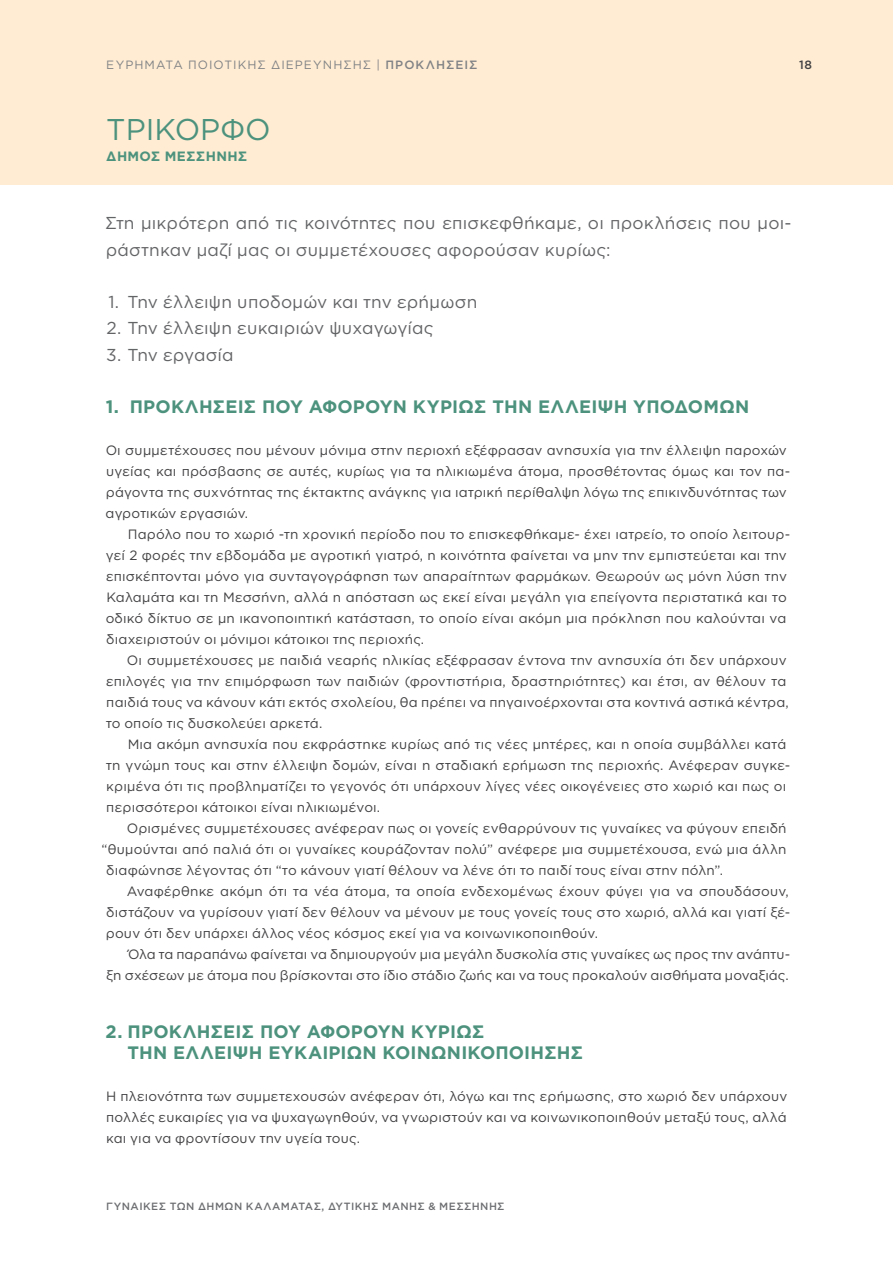
<style>
.page{position:relative;width:893px;height:1263px;background:#fff}
.page>*{position:absolute;margin:0;border:0;box-sizing:border-box;transform-origin:0 0}
.t1{font:30px "Gotham";color:#4c927d}
.t2{font:700 18px/21px "Gotham";letter-spacing:.01em;color:#4c927d}
.t3{font:17.25px/26.2px "Gotham";letter-spacing:.01em;color:#636466}
.t4{font:13.5px/21px "Gotham";letter-spacing:.01em;color:#414042}
.t5{font:700 13.5px "Gotham";letter-spacing:.02em;color:#4c927d}
.t6{font:12px "Gotham";letter-spacing:.085em;color:#808285}
.t7{font:500 12px "Gotham";color:#414042}
.t8{font:500 10.5px "Gotham";letter-spacing:.045em;color:#6d6e71}
.s1{font-weight:500}
</style>
<div class="page">
<div style="left:0;top:0;width:893px;height:185px;background:#ffecd3"></div>
<p class="t6" style="left:106px;top:58px;width:373px">ΕΥΡΉ ΜΑΤΑ ΠΟΙΟΤΙΚΉΣ ΔΙΕΡΕΎΝΗΣΗΣ | <span class="s1">ΠΡΟΚΛΗΣΕΙΣ</span></p>
<h1 class="t1" style="left:106px;top:113px;width:166px">ΤΡΙΚΟΡΦΟ</h1>
<p class="t5" style="left:106px;top:148px;width:143px">ΔΉ ΜΟΣ ΜΕΣΣΗΝΗΣ</p>
<p class="t7" style="left:799px;top:58px;width:15px">18</p>
<p class="t3" style="left:105px;top:210px;width:688px">Στη μικρότερη από τις κοινότητες που επισκεφθήκαμε, οι προκλήσεις που μοι&shy;ράστηκαν μαζί μας οι συμμετέχουσες αφορούσαν κυρίως:</p>
<p class="t3" style="left:108px;top:288px;width:370px">1. Την έλλειψη υποδομών και την ερήμωση</p>
<p class="t3" style="left:106px;top:315px;width:329px">2. Την έλλειψη ευκαιριών ψυχαγωγίας</p>
<p class="t3" style="left:106px;top:341px;width:129px">3. Την εργασία</p>
<h2 class="t2" style="left:106px;top:396px;width:645px">1. ΠΡΟΚΛΉΣΕΙΣ ΠΟΥ ΑΦΟΡΟΎΝ ΚΥΡΊΩΣ ΤΗΝ ΈΛΛΕΙΨΗ ΥΠΟΔΟΜΏΝ</h2>
<p class="t4" style="left:106px;top:440px;width:686px">Οι συμμετέχουσες που μένουν μόνιμα στην περιοχή εξέφρασαν ανησυχία για την έλλειψη παροχών υγείας και πρόσβασης σε αυτές, κυρίως για τα ηλικιωμένα άτομα, προσθέτοντας όμως και τον πα&shy;ράγοντα της συχνότητας της έκτακτης ανάγκης για ιατρική περίθαλψη λόγω της επικινδυνότητας των αγροτικών εργασιών.</p>
<p class="t4" style="left:106px;top:524px;width:686px;text-indent:22px">Παρόλο που το χωριό -τη χρονική περίοδο που το επισκεφθήκαμε- έχει ιατρείο, το οποίο λειτουρ&shy;γεί 2 φορές την εβδομάδα με αγροτική γιατρό, η κοινότητα φαίνεται να μην την εμπιστεύεται και την επισκέπτονται μόνο για συνταγογράφηση των απαραίτητων φαρμάκων. Θεωρούν ως μόνη λύση την Καλαμάτα και τη Μεσσήνη, αλλά η απόσταση ως εκεί είναι μεγάλη για επείγοντα περιστατικά και το οδικό δίκτυο σε μη ικανοποιητική κατάσταση, το οποίο είναι ακόμη μια πρόκληση που καλούνται να διαχειριστούν οι μόνιμοι κάτοικοι της περιοχής.</p>
<p class="t4" style="left:106px;top:650px;width:684px;text-indent:21px">Οι συμμετέχουσες με παιδιά νεαρής ηλικίας εξέφρασαν έντονα την ανησυχία ότι δεν υπάρχουν επιλογές για την επιμόρφωση των παιδιών (φροντιστήρια, δραστηριότητες) και έτσι, αν θέλουν τα παιδιά τους να κάνουν κάτι εκτός σχολείου, θα πρέπει να πηγαινοέρχονται στα κοντινά αστικά κέντρα, το οποίο τις δυσκολεύει αρκετά.</p>
<p class="t4" style="left:106px;top:734px;width:686px;text-indent:22px">Μια ακόμη ανησυχία που εκφράστηκε κυρίως από τις νέες μητέρες, και η οποία συμβάλλει κατά τη γνώμη τους και στην έλλειψη δομών, είναι η σταδιακή ερήμωση της περιοχής. Ανέφεραν συγκε&shy;κριμένα ότι τις προβληματίζει το γεγονός ότι υπάρχουν λίγες νέες οικογένειες στο χωριό και πως οι περισσότεροι κάτοικοι είναι ηλικιωμένοι.</p>
<p class="t4" style="left:127px;top:818px;width:661px">Ορισμένες συμμετέχουσες ανέφεραν πως οι γονείς ενθαρρύνουν τις γυναίκες να φύγουν επειδή</p>
<p class="t4" style="left:102px;top:839px;width:686px">“θυμούνται από παλιά ότι οι γυναίκες κουράζονταν πολύ” ανέφερε μια συμμετέχουσα, ενώ μια άλλη</p>
<p class="t4" style="left:106px;top:860px;width:618px">διαφώνησε λέγοντας ότι “το κάνουν γιατί θέλουν να λένε ότι το παιδί τους είναι στην πόλη”.</p>
<p class="t4" style="left:127px;top:881px;width:664px">Αναφέρθηκε ακόμη ότι τα νέα άτομα, τα οποία ενδεχομένως έχουν φύγει για να σπουδάσουν,</p>
<p class="t4" style="left:106px;top:902px;width:685px">διστάζουν να γυρίσουν γιατί δεν θέλουν να μένουν με τους γονείς τους στο χωριό, αλλά και γιατί ξέ-</p>
<p class="t4" style="left:106px;top:923px;width:494px">ρουν ότι δεν υπάρχει άλλος νέος κόσμος εκεί για να κοινωνικοποιηθούν.</p>
<p class="t4" style="left:128px;top:944px;width:663px">Όλα τα παραπάνω φαίνεται να δημιουργούν μια μεγάλη δυσκολία στις γυναίκες ως προς την ανάπτυ-</p>
<p class="t4" style="left:106px;top:965px;width:684px">ξη σχέσεων με άτομα που βρίσκονται στο ίδιο στάδιο ζωής και να τους προκαλούν αισθήματα μοναξιάς.</p>
<h2 class="t2" style="left:128px;top:1020px;width:457px;text-indent:-22px">2. ΠΡΟΚΛΉΣΕΙΣ ΠΟΥ ΑΦΟΡΟΎΝ ΚΥΡΊΩΣ<br>ΤΗΝ ΈΛΛΕΙΨΗ ΕΥΚΑΙΡΙΏΝ ΚΟΙΝΩΝΙΚΟΠΟΊ ΗΣΗΣ</h2>
<p class="t4" style="left:106px;top:1085px;width:683px;text-align:justify">Η πλειονότητα των συμμετεχουσών ανέφεραν ότι, λόγω και της ερήμωσης, στο χωριό δεν υπάρχουν πολλές ευκαιρίες για να ψυχαγωγηθούν, να γνωριστούν και να κοινωνικοποιηθούν μεταξύ τους, αλλά και για να φροντίσουν την υγεία τους.</p>
<p class="t8" style="left:106px;top:1200px;width:400px">ΓΥΝΑΊΚΕΣ ΤΩΝ ΔΉΜΩΝ ΚΑΛΑΜΆΤΑΣ, ΔΥΤΙ ΚΉΣ ΜΆΝΗΣ &amp; ΜΕΣΣΉΝΗΣ</p>
</div>
